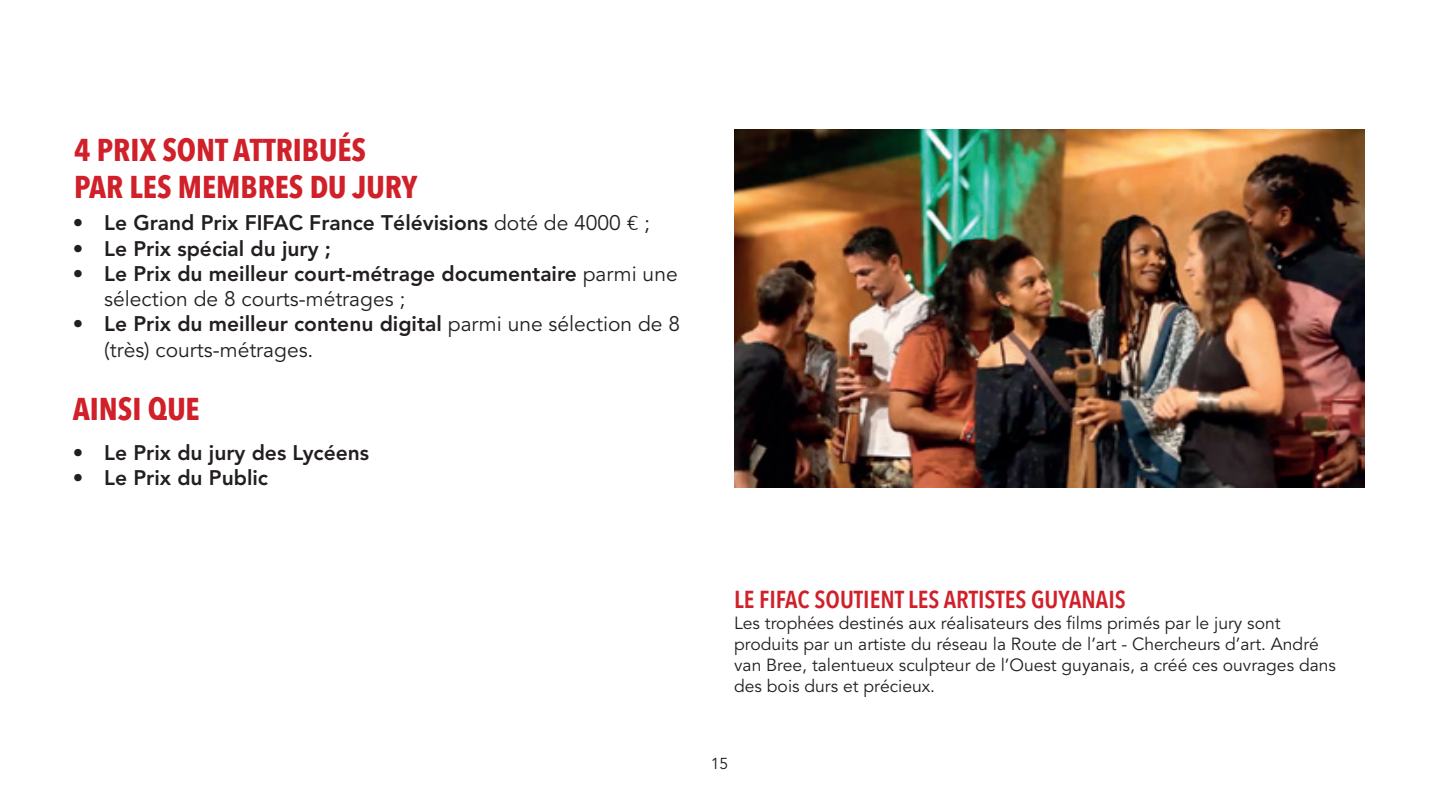
<style>
.page{position:relative;width:1439px;height:809px;background:#fff}
.page>*{position:absolute;margin:0;border:0;box-sizing:border-box;transform-origin:0 0}
.t1{font:700 31.5px/37.8px "Avenir Next Condensed";color:#d0202a}
.t2{font:600 24.5px "Avenir Next Condensed";color:#d0202a}
.t3{font:800 21px/25.2px "Avenir";color:#231f20}
.t4{font:21px/25.2px "Avenir";color:#231f20}
.t5{font:17.5px/21px "Avenir";color:#231f20}
.t6{font:15.75px "Avenir";color:#231f20}
.s1{font-weight:400}
.s2{font-family:"Calibri";font-weight:300;font-size:22.75px}
.s3{font-weight:800}
</style>
<div class="page">
<img style="left:734px;top:129px;width:630px;height:358px">
<h1 class="t1" style="left:74px;top:130px;width:345px">4 PRIX SONT ATTRIBUÉS<br>PAR LES MEMBRES DU JURY</h1>
<p class="t3" style="left:73px;top:210px;width:579px">• Le Grand Prix FIFAC France Télévisions <span class="s1">doté de 4000</span> <span class="s2">€</span> <span class="s1">;</span></p>
<p class="t3" style="left:73px;top:236px;width:260px">• Le Prix spécial du jury ;</p>
<p class="t3" style="left:104px;top:261px;width:575px;text-indent:-32px">• Le Prix du meilleur court-métrage documentaire <span class="s1">parmi une sélection de 8 courts-métrages ;</span></p>
<p class="t4" style="left:104px;top:312px;width:577px;text-indent:-32px"><span class="s3">• Le Prix du meilleur contenu digital</span> parmi une sélection de 8 (très) courts-métrages.</p>
<h1 class="t1" style="left:73px;top:389px;width:128px">AINSI QUE</h1>
<p class="t3" style="left:73px;top:439px;width:298px">• Le Prix du jury des Lycéens</p>
<p class="t3" style="left:73px;top:465px;width:197px">• Le Prix du Public</p>
<h2 class="t2" style="left:734px;top:578px;width:393px">LE FIFAC SOUTIENT LES ARTISTES GUYANAIS</h2>
<p class="t5" style="left:734px;top:612px;width:603px">Les trophées destinés aux réalisateurs des films primés par le jury sont produits par un artiste du réseau la Route de l’art - Chercheurs d’art. André van Bree, talentueux sculpteur de l’Ouest guyanais, a créé ces ouvrages dans des bois durs et précieux.</p>
<p class="t6" style="left:711px;top:754px;width:19px">15</p>
</div>
